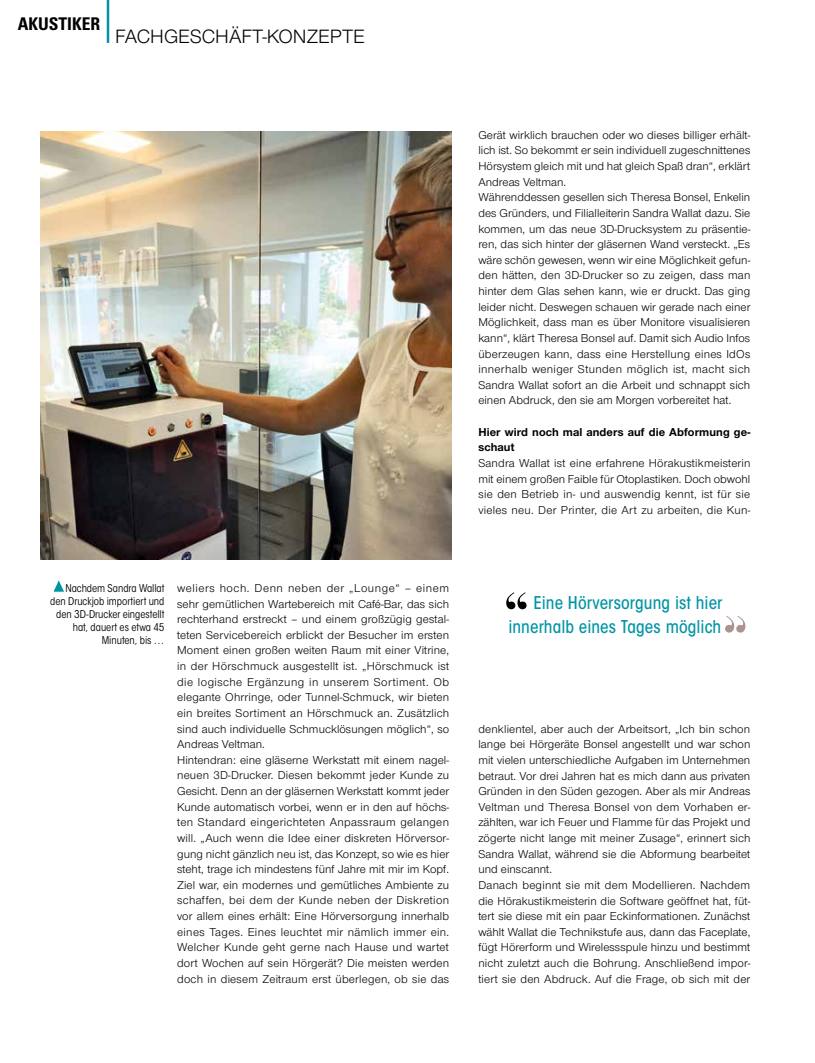
<style>
.page{position:relative;width:815px;height:1063px;background:#fff}
.page>*{position:absolute;margin:0;border:0;box-sizing:border-box;transform-origin:0 0}
.t1{font:20px "Nimbus Sans Novus T";color:#000}
.t2{font:500 condensed 17.5px/23.2px "ITC Avant Garde Std";letter-spacing:.005em;color:#0094a5;text-align:right}
.t3{font:700 condensed 17.5px "Univers LT Std";color:#000}
.t4{font:11.88px/15.6px "Nimbus Sans Novus T";letter-spacing:.005em;color:#000}
.t5{font:700 11.88px/15.6px "Nimbus Sans Novus T";letter-spacing:.01em;color:#000}
.t6{font:condensed 10.62px/13.1px "ITC Avant Garde Std";color:#000;text-align:right}
</style>
<div class="page">
<img style="left:41px;top:131px;width:411px;height:429px">
<hr style="left:107px;top:0;width:2px;height:43px;background:#0094a5">
<svg style="left:506px;top:592px;width:21px;height:17px"></svg>
<svg style="left:725px;top:616px;width:20px;height:17px"></svg>
<svg style="left:53px;top:580px;width:11px;height:13px"></svg>
<h2 class="t3" style="left:18px;top:13px;width:84px">AKUSTIKER</h2>
<h1 class="t1" style="left:115px;top:25px;width:251px">FACHGESCHÄFT-KONZEPTE</h1>
<p class="t6" style="left:50px;top:581px;width:116px">Nachdem Sandra Wallat den Druckjob importiert und den 3D-Drucker eingestellt hat, dauert es etwa 45<br>Minuten, bis …</p>
<p class="t4" style="left:177px;top:580px;width:274px">weliers hoch. Denn neben der „Lounge“ – einem sehr gemütlichen Wartebereich mit Café-Bar, das sich rechterhand erstreckt – und einem großzügig gestal&shy;teten Servicebereich erblickt der Besucher im ersten Moment einen großen weiten Raum mit einer Vitrine, in der Hörschmuck ausgestellt ist. „Hörschmuck ist die logische Ergänzung in unserem Sortiment. Ob elegante Ohrringe, oder Tunnel-Schmuck, wir bieten ein breites Sortiment an Hörschmuck an. Zusätzlich sind auch individuelle Schmucklösungen möglich“, so Andreas Veltman.<br>Hintendran: eine gläserne Werkstatt mit einem nagel&shy;neuen 3D-Drucker. Diesen bekommt jeder Kunde zu Gesicht. Denn an der gläsernen Werkstatt kommt jeder Kunde automatisch vorbei, wenn er in den auf höchs&shy;ten Standard eingerichteten Anpassraum gelangen will. „Auch wenn die Idee einer diskreten Hörversor&shy;gung nicht gänzlich neu ist, das Konzept, so wie es hier steht, trage ich mindestens fünf Jahre mit mir im Kopf.<br>Ziel war, ein modernes und gemütliches Ambiente zu schaffen, bei dem der Kunde neben der Diskretion vor allem eines erhält: Eine Hörversorgung innerhalb eines Tages. Eines leuchtet mir nämlich immer ein.<br>Welcher Kunde geht gerne nach Hause und wartet dort Wochen auf sein Hörgerät? Die meisten werden doch in diesem Zeitraum erst überlegen, ob sie das</p>
<p class="t4" style="left:478px;top:127px;width:274px">Gerät wirklich brauchen oder wo dieses billiger erhält&shy;lich ist. So bekommt er sein individuell zugeschnittenes Hörsystem gleich mit und hat gleich Spaß dran“, erklärt Andreas Veltman.<br>Währenddessen gesellen sich Theresa Bonsel, Enkelin des Gründers, und Filialleiterin Sandra Wallat dazu. Sie kommen, um das neue 3D-Drucksystem zu präsentie&shy;ren, das sich hinter der gläsernen Wand versteckt. „Es wäre schön gewesen, wenn wir eine Möglichkeit gefun&shy;den hätten, den 3D-Drucker so zu zeigen, dass man hinter dem Glas sehen kann, wie er druckt. Das ging leider nicht. Deswegen schauen wir gerade nach einer Möglichkeit, dass man es über Monitore visualisieren kann“, klärt Theresa Bonsel auf. Damit sich Audio Infos überzeugen kann, dass eine Herstellung eines IdOs innerhalb weniger Stunden möglich ist, macht sich Sandra Wallat sofort an die Arbeit und schnappt sich einen Abdruck, den sie am Morgen vorbereitet hat.</p>
<p class="t5" style="left:478px;top:424px;width:273px">Hier wird noch mal anders auf die Abformung ge&shy;schaut</p>
<p class="t4" style="left:478px;top:455px;width:274px;text-align:justify">Sandra Wallat ist eine erfahrene Hörakustikmeisterin mit einem großen Faible für Otoplastiken. Doch obwohl sie den Betrieb in- und auswendig kennt, ist für sie vieles neu. Der Printer, die Art zu arbeiten, die Kun-</p>
<h2 class="t2" style="left:508px;top:591px;width:215px">Eine Hörversorgung ist hier innerhalb eines Tages möglich</h2>
<p class="t4" style="left:478px;top:721px;width:274px">denklientel, aber auch der Arbeitsort, „Ich bin schon lange bei Hörgeräte Bonsel angestellt und war schon mit vielen unterschiedliche Aufgaben im Unternehmen betraut. Vor drei Jahren hat es mich dann aus privaten Gründen in den Süden gezogen. Aber als mir Andreas Veltman und Theresa Bonsel von dem Vorhaben er&shy;zählten, war ich Feuer und Flamme für das Projekt und zögerte nicht lange mit meiner Zusage“, erinnert sich Sandra Wallat, während sie die Abformung bearbeitet und einscannt.<br>Danach beginnt sie mit dem Modellieren. Nachdem die Hörakustikmeisterin die Software geöffnet hat, füt&shy;tert sie diese mit ein paar Eckinformationen. Zunächst wählt Wallat die Technikstufe aus, dann das Faceplate, fügt Hörerform und Wirelessspule hinzu und bestimmt nicht zuletzt auch die Bohrung. Anschließend impor&shy;tiert sie den Abdruck. Auf die Frage, ob sich mit der</p>
</div>
